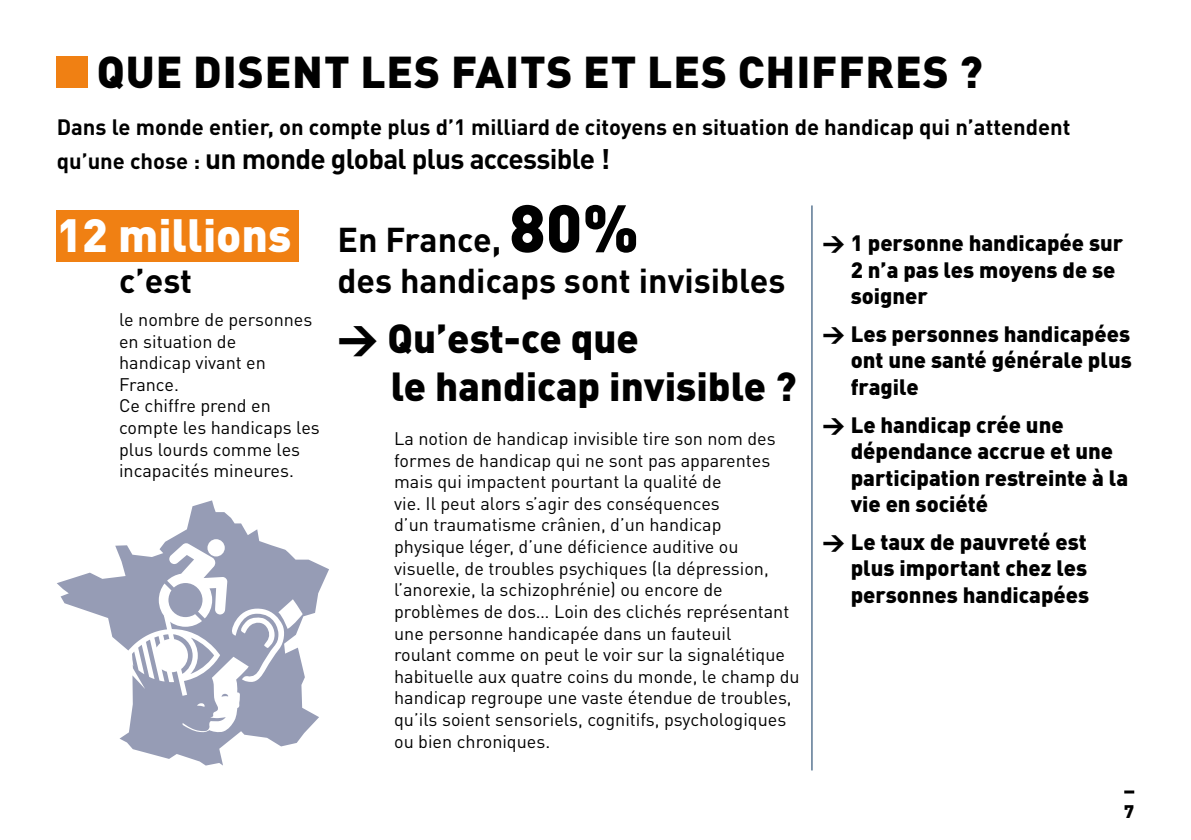
<style>
.page{position:relative;width:1191px;height:840px;background:#fff}
.page>*{position:absolute;margin:0;border:0;box-sizing:border-box;transform-origin:0 0}
.t1{font:900 46px "DIN Pro";color:#fff}
.t2{font:900 44px "DIN Pro";letter-spacing:.02em;color:#000}
.t3{font:900 40px/48px "DIN Pro";color:#000}
.t4{font:700 34px/40.8px "DIN Pro";color:#000}
.t5{font:700 28px "DIN Pro";letter-spacing:-.025em;color:#000}
.t6{font:900 22px/26.4px "DIN Pro";color:#000}
.t7{font:700 22px "DIN Pro";color:#000}
.t8{font:18px/21.6px "DIN Pro";color:#000}
.t9{font:900 18px "DIN Pro";color:#000}
.s1{font-size:22px}
.s2{font-weight:900;font-size:66px}
</style>
<div class="page">
<svg style="left:1124px;top:790px;width:10px;height:3px"></svg>
<hr style="left:811px;top:205px;width:1px;height:565px;background:#08335c">
<div style="left:57px;top:210px;width:242px;height:51px;background:#f08013"></div>
<svg style="left:57px;top:500px;width:272px;height:265px"></svg>
<svg style="left:207px;top:539px;width:18px;height:17px"></svg>
<svg style="left:125px;top:543px;width:178px;height:189px"></svg>
<div style="left:57px;top:57px;width:31px;height:31px;background:#f08013"></div>
<h2 class="t2" style="left:97px;top:34px;width:887px">QUE DISENT LES FAITS ET LES CHIFFRES ?</h2>
<p class="t7" style="left:57px;top:108px;width:1015px">Dans le monde entier, on compte plus d’1 milliard de citoyens en situation de handicap qui n’attendent</p>
<h3 class="t5" style="left:57px;top:135px;width:555px"><span class="s1">qu’une chose :</span> un monde global plus accessible !</h3>
<h1 class="t1" style="left:57px;top:196px;width:236px">12 millions</h1>
<h3 class="t4" style="left:119px;top:256px;width:74px">c’est</h3>
<p class="t8" style="left:119px;top:306px;width:202px">le nombre de personnes en situation de<br>handicap vivant en<br>France.<br>Ce chiffre prend en compte les handicaps les plus lourds comme les incapacités mineures.</p>
<h3 class="t4" style="left:337px;top:215px;width:450px">En France, <span class="s2">80%<br></span>des handicaps sont invisibles</h3>
<h3 class="t3" style="left:391px;top:308px;width:407px;text-indent:-53px">→ Qu’est-ce que<br>le handicap invisible ?</h3>
<p class="t8" style="left:394px;top:425px;width:407px">La notion de handicap invisible tire son nom des formes de handicap qui ne sont pas apparentes mais qui impactent pourtant la qualité de<br>vie. Il peut alors s’agir des conséquences<br>d’un traumatisme crânien, d’un handicap<br>physique léger, d’une déficience auditive ou visuelle, de troubles psychiques (la dépression, l’anorexie, la schizophrénie) ou encore de problèmes de dos… Loin des clichés représentant une personne handicapée dans un fauteuil<br>roulant comme on peut le voir sur la signalétique habituelle aux quatre coins du monde, le champ du handicap regroupe une vaste étendue de troubles, qu’ils soient sensoriels, cognitifs, psychologiques ou bien chroniques.</p>
<p class="t6" style="left:850px;top:227px;width:274px;text-indent:-28px">→ 1 personne handicapée sur<br>2 n’a pas les moyens de se soigner</p>
<p class="t6" style="left:850px;top:318px;width:283px;text-align:justify;text-indent:-28px">→ Les personnes handicapées ont une santé générale plus fragile</p>
<p class="t6" style="left:850px;top:408px;width:279px;text-indent:-28px">→ Le handicap crée une dépendance accrue et une participation restreinte à la vie en société</p>
<p class="t6" style="left:850px;top:525px;width:240px;text-align:justify;text-indent:-28px">→ Le taux de pauvreté est plus important chez les personnes handicapées</p>
<p class="t9" style="left:1124px;top:795px;width:12px">7</p>
</div>
